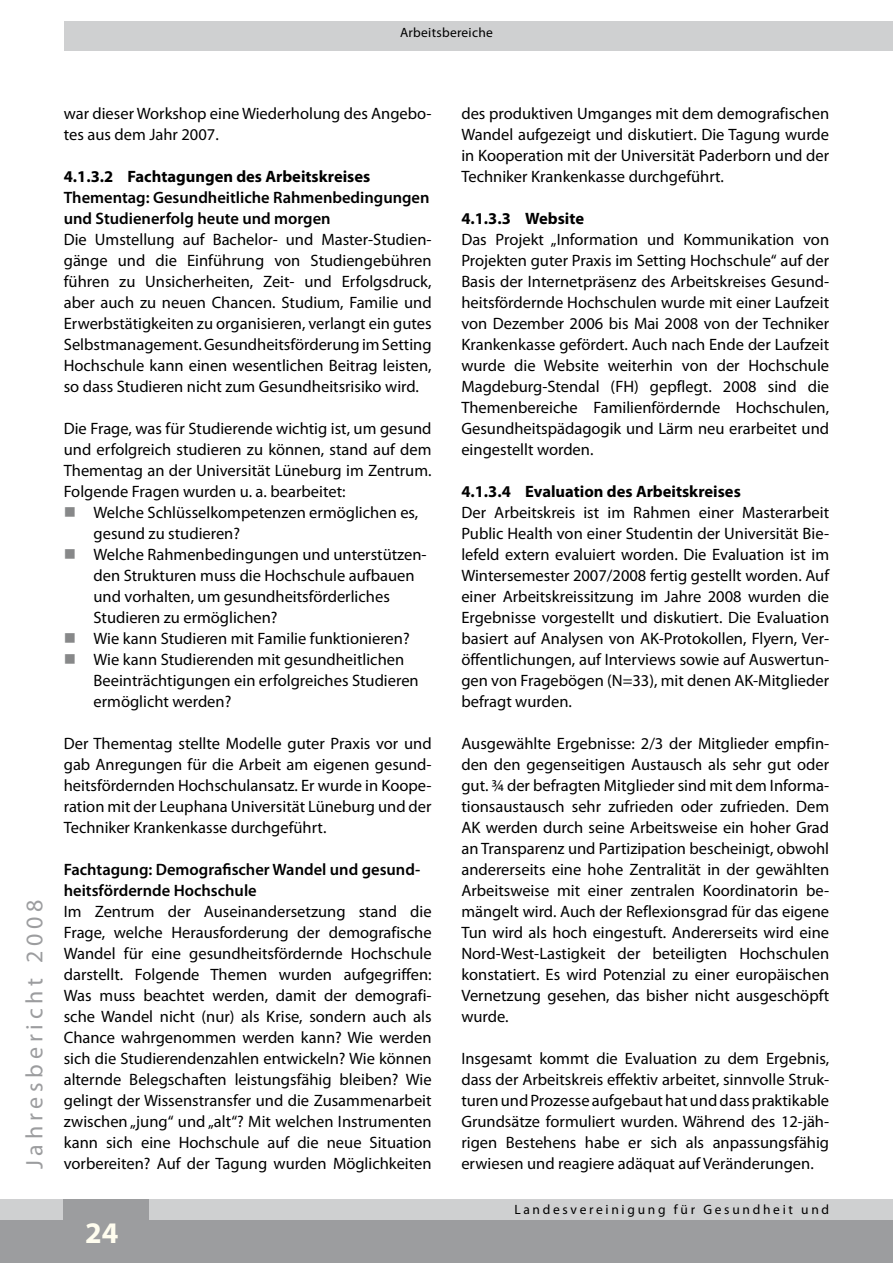
<style>
.page{position:relative;width:893px;height:1263px;background:#fff}
.page>*{position:absolute;margin:0;border:0;box-sizing:border-box;transform-origin:0 0}
.t1{font:700 30px "Myriad Pro";color:#fffdef}
.t2{font:24px "Myriad Pro";letter-spacing:.2em;color:#9c9d9f}
.t3{font:16.5px/21px "Myriad Pro";color:#000;text-align:justify}
.t4{font:600 16.5px/21px "Myriad Pro";color:#000}
.t5{font:700 16.5px "Myriad Pro";color:#000}
.t6{font:16.5px "Wingdings";color:#878889}
.t7{font:13.5px "Myriad Pro";letter-spacing:.2em;color:#000}
.t8{font:13.5px "Myriad Pro";letter-spacing:.02em;color:#000}
</style>
<div class="page">
<div style="left:0;top:1199px;width:893px;height:64px;background:#cfd0d1"></div>
<div style="left:0;top:1220px;width:893px;height:43px;background:#9c9d9f"></div>
<div style="left:64px;top:1199px;width:85px;height:64px;background:#9c9d9f"></div>
<div style="left:64px;top:21px;width:829px;height:30px;background:#cfd0d1"></div>
<p class="t8" style="left:400px;top:24px;width:94px">Arbeitsbereiche</p>
<h2 class="t2" style="left:20px;top:1169px;width:271px;rotate:-90deg">Jahresbericht 2008</h2>
<p class="t3" style="left:64px;top:102px;width:369px">war dieser Workshop eine Wiederholung des Angebo&shy;tes aus dem Jahr 2007.</p>
<p class="t5" style="left:64px;top:165px;width:308px">4.1.3.2 Fachtagungen des Arbeitskreises</p>
<p class="t4" style="left:64px;top:186px;width:367px">Thementag: Gesundheitliche Rahmenbedingungen und Studienerfolg heute und morgen</p>
<p class="t3" style="left:64px;top:228px;width:369px">Die Umstellung auf Bachelor- und Master-Studien&shy;gänge und die Einführung von Studiengebühren führen zu Unsicherheiten, Zeit- und Erfolgsdruck, aber auch zu neuen Chancen. Studium, Familie und Erwerbstätigkeiten zu organisieren, verlangt ein gutes Selbstmanagement. Gesundheitsförderung im Setting Hochschule kann einen wesentlichen Beitrag leisten, so dass Studieren nicht zum Gesundheitsrisiko wird.</p>
<p class="t3" style="left:64px;top:417px;width:369px">Die Frage, was für Studierende wichtig ist, um gesund und erfolgreich studieren zu können, stand auf dem Thementag an der Universität Lüneburg im Zentrum.<br>Folgende Fragen wurden u. a. bearbeitet:</p>
<p class="t3" style="left:94px;top:501px;width:335px;text-align:left">Welche Schlüsselkompetenzen ermöglichen es, gesund zu studieren?<br>Welche Rahmenbedingungen und unterstützen&shy;den Strukturen muss die Hochschule aufbauen und vorhalten, um gesundheitsförderliches Studieren zu ermöglichen?<br>Wie kann Studieren mit Familie funktionieren?<br>Wie kann Studierenden mit gesundheitlichen Beeinträchtigungen ein erfolgreiches Studieren ermöglicht werden?</p>
<p class="t3" style="left:64px;top:732px;width:369px">Der Thementag stellte Modelle guter Praxis vor und gab Anregungen für die Arbeit am eigenen gesund&shy;heitsfördernden Hochschulansatz. Er wurde in Koope&shy;ration mit der Leuphana Universität Lüneburg und der Techniker Krankenkasse durchgeführt.</p>
<p class="t4" style="left:64px;top:858px;width:358px">Fachtagung: Demografischer Wandel und gesund&shy;heitsfördernde Hochschule</p>
<p class="t3" style="left:64px;top:900px;width:369px">Im Zentrum der Auseinandersetzung stand die Frage, welche Herausforderung der demografische Wandel für eine gesundheitsfördernde Hochschule darstellt. Folgende Themen wurden aufgegriffen:<br>Was muss beachtet werden, damit der demografi&shy;sche Wandel nicht (nur) als Krise, sondern auch als Chance wahrgenommen werden kann? Wie werden sich die Studierendenzahlen entwickeln? Wie können alternde Belegschaften leistungsfähig bleiben? Wie gelingt der Wissenstransfer und die Zusammenarbeit zwischen „jung“ und „alt“? Mit welchen Instrumenten kann sich eine Hochschule auf die neue Situation vorbereiten? Auf der Tagung wurden Möglichkeiten</p>
<p class="t6" style="left:64px;top:503px;width:14px">■</p>
<p class="t6" style="left:64px;top:545px;width:14px">■</p>
<h1 class="t1" style="left:85px;top:1213px;width:35px">24</h1>
<p class="t3" style="left:461px;top:102px;width:369px">des produktiven Umganges mit dem demografischen Wandel aufgezeigt und diskutiert. Die Tagung wurde in Kooperation mit der Universität Paderborn und der Techniker Krankenkasse durchgeführt.</p>
<p class="t5" style="left:461px;top:207px;width:124px">4.1.3.3 Website</p>
<p class="t3" style="left:461px;top:228px;width:369px">Das Projekt „Information und Kommunikation von Projekten guter Praxis im Setting Hochschule“ auf der Basis der Internetpräsenz des Arbeitskreises Gesund&shy;heitsfördernde Hochschulen wurde mit einer Laufzeit von Dezember 2006 bis Mai 2008 von der Techniker Krankenkasse gefördert. Auch nach Ende der Laufzeit wurde die Website weiterhin von der Hochschule Magdeburg-Stendal (FH) gepflegt. 2008 sind die Themenbereiche Familienfördernde Hochschulen, Gesundheitspädagogik und Lärm neu erarbeitet und eingestellt worden.</p>
<p class="t5" style="left:461px;top:480px;width:281px">4.1.3.4 Evaluation des Arbeitskreises</p>
<p class="t3" style="left:461px;top:501px;width:369px">Der Arbeitskreis ist im Rahmen einer Masterarbeit Public Health von einer Studentin der Universität Bie&shy;lefeld extern evaluiert worden. Die Evaluation ist im Wintersemester 2007/2008 fertig gestellt worden. Auf einer Arbeitskreissitzung im Jahre 2008 wurden die Ergebnisse vorgestellt und diskutiert. Die Evaluation basiert auf Analysen von AK-Protokollen, Flyern, Ver&shy;öffentlichungen, auf Interviews sowie auf Auswertun&shy;gen von Fragebögen (N=33), mit denen AK-Mitglieder befragt wurden.</p>
<p class="t3" style="left:461px;top:732px;width:369px">Ausgewählte Ergebnisse: 2/3 der Mitglieder empfin&shy;den den gegenseitigen Austausch als sehr gut oder gut. ¾ der befragten Mitglieder sind mit dem Informa&shy;tionsaustausch sehr zufrieden oder zufrieden. Dem AK werden durch seine Arbeitsweise ein hoher Grad an Transparenz und Partizipation bescheinigt, obwohl andererseits eine hohe Zentralität in der gewählten Arbeitsweise mit einer zentralen Koordinatorin be&shy;mängelt wird. Auch der Reflexionsgrad für das eigene Tun wird als hoch eingestuft. Andererseits wird eine Nord-West-Lastigkeit der beteiligten Hochschulen konstatiert. Es wird Potenzial zu einer europäischen Vernetzung gesehen, das bisher nicht ausgeschöpft wurde.</p>
<p class="t3" style="left:461px;top:1047px;width:369px">Insgesamt kommt die Evaluation zu dem Ergebnis, dass der Arbeitskreis effektiv arbeitet, sinnvolle Struk&shy;turen und Prozesse aufgebaut hat und dass praktikable Grundsätze formuliert wurden. Während des 12‑jäh&shy;rigen Bestehens habe er sich als anpassungsfähig erwiesen und reagiere adäquat auf Veränderungen.</p>
<p class="t7" style="left:514px;top:1201px;width:316px">Landesvereinigung für Gesundheit und</p>
</div>
